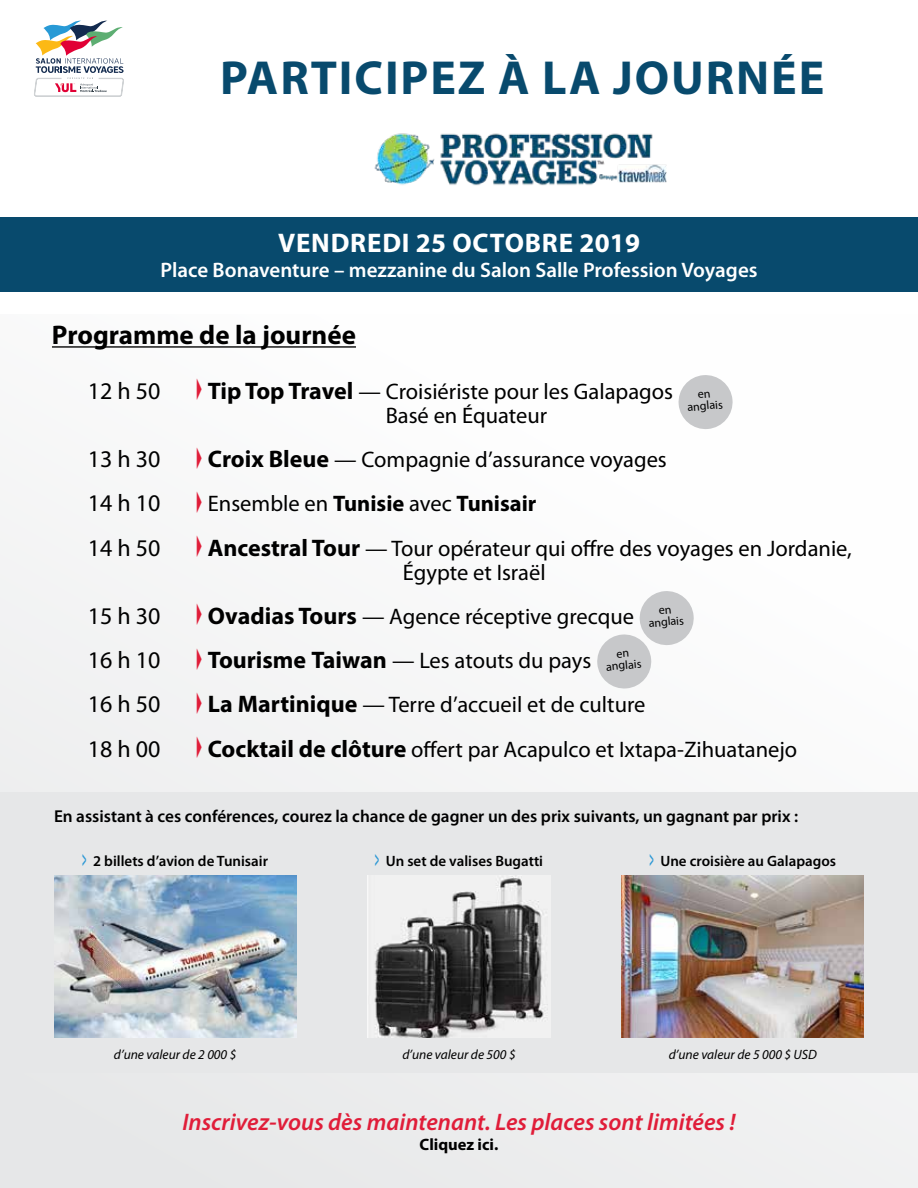
<style>
.page{position:relative;width:918px;height:1188px;background:#fff}
.page>*{position:absolute;margin:0;border:0;box-sizing:border-box;transform-origin:0 0}
.t1{font:700 48px "Myriad Pro";letter-spacing:.04em;color:#084a6d}
.t2{font:700 27px "Myriad Pro";letter-spacing:.03em;color:#fff}
.t3{font:700 27px "Myriad Pro";color:#000}
.t4{font:italic 600 24px "Myriad Pro";color:#e01d39}
.t5{font:24px "Myriad Pro";color:#000}
.t6{font:22.5px/24px "Myriad Pro";color:#000}
.t7{font:700 22.5px "Myriad Pro";color:#000}
.t8{font:600 21px "Myriad Pro";color:#fff}
.t9{font:600 17.25px "Myriad Pro";color:#000}
.t10{font:700 16.5px "Myriad Pro";color:#000}
.t11{font:600 15px "Myriad Pro";color:#000}
.t12{font:italic 13.5px "Myriad Pro";color:#000}
.t13{font:12px/12px "Myriad Pro";color:#000;text-align:center}
.s1{font-weight:700;font-size:24px}
.s2{font-weight:400}
.s3{font-weight:700;font-size:22.5px;color:#2c98d5}
</style>
<div class="page">
<div style="left:0;top:314px;width:918px;height:874px;background:linear-gradient(to right,#f1f1f2,#fcfcfc)"></div>
<svg style="left:34px;top:21px;width:90px;height:76px"></svg>
<hr style="left:52px;top:346px;width:304px;height:2px;background:#000">
<div style="left:0;top:217px;width:918px;height:74px;background:#084a6d"></div>
<div style="left:0;top:792px;width:918px;height:280px;background:#e6e7e8"></div>
<img style="left:368px;top:876px;width:182px;height:161px">
<img style="left:622px;top:876px;width:242px;height:161px">
<img style="left:54px;top:876px;width:242px;height:161px">
<img style="left:374px;top:133px;width:293px;height:53px">
<svg style="left:677px;top:374px;width:57px;height:56px"></svg>
<svg style="left:596px;top:590px;width:99px;height:100px"></svg>
<svg style="left:197px;top:378px;width:5px;height:22px"></svg>
<svg style="left:197px;top:447px;width:5px;height:22px"></svg>
<svg style="left:197px;top:491px;width:5px;height:22px"></svg>
<svg style="left:197px;top:535px;width:5px;height:22px"></svg>
<svg style="left:197px;top:603px;width:5px;height:22px"></svg>
<svg style="left:197px;top:648px;width:5px;height:22px"></svg>
<svg style="left:197px;top:692px;width:5px;height:22px"></svg>
<svg style="left:197px;top:736px;width:5px;height:22px"></svg>
<h1 class="t1" style="left:220px;top:47px;width:606px">PARTICIPEZ À LA JOURNÉE</h1>
<p class="t2" style="left:278px;top:225px;width:364px">VENDREDI 25 OCTOBRE 2019</p>
<p class="t8" style="left:160px;top:258px;width:599px">Place Bonaventure – mezzanine du Salon Salle Profession Voyages</p>
<p class="t3" style="left:52px;top:318px;width:306px">Programme de la journée</p>
<p class="t5" style="left:88px;top:378px;width:74px">12 h 50</p>
<p class="t6" style="left:386px;top:380px;width:289px;text-indent:-178px"><span class="s1">Tip Top Travel</span> — Croisiériste pour les Galapagos<br>Basé en Équateur</p>
<p class="t5" style="left:88px;top:446px;width:74px">13 h 30</p>
<p class="t6" style="left:208px;top:448px;width:461px"><span class="s1">Croix Bleue</span> — Compagnie d’assurance voyages</p>
<p class="t5" style="left:88px;top:490px;width:74px">14 h 10</p>
<p class="t7" style="left:208px;top:489px;width:330px"><span class="s2">Ensemble en</span> Tunisie <span class="s2">avec</span> Tunisair</p>
<p class="t5" style="left:88px;top:535px;width:74px">14 h 50</p>
<p class="t6" style="left:403px;top:537px;width:451px;text-indent:-195px"><span class="s1">Ancestral Tour</span> — Tour opérateur qui offre des voyages en Jordanie,<br>Égypte et Israël</p>
<p class="t5" style="left:88px;top:603px;width:74px">15 h 30</p>
<p class="t6" style="left:208px;top:605px;width:428px"><span class="s1">Ovadias Tours</span> — Agence réceptive grecque</p>
<p class="t5" style="left:88px;top:647px;width:74px">16 h 10</p>
<p class="t6" style="left:208px;top:649px;width:385px"><span class="s1">Tourisme Taiwan</span> — Les atouts du pays</p>
<p class="t5" style="left:88px;top:691px;width:74px">16 h 50</p>
<p class="t6" style="left:208px;top:693px;width:439px"><span class="s1">La Martinique</span> — Terre d’accueil et de culture</p>
<p class="t5" style="left:88px;top:736px;width:74px">18 h 00</p>
<p class="t6" style="left:208px;top:738px;width:591px"><span class="s1">Cocktail de clôture</span> offert par Acapulco et Ixtapa-Zihuatanejo</p>
<p class="t13" style="left:686px;top:389px;width:37px;rotate:-5deg">en anglais</p>
<p class="t13" style="left:647px;top:605px;width:37px;rotate:-5deg">en anglais</p>
<p class="t13" style="left:605px;top:649px;width:37px;rotate:-5deg">en anglais</p>
<p class="t9" style="left:54px;top:807px;width:746px">En assistant à ces conférences, courez la chance de gagner un des prix suivants, un gagnant par prix :</p>
<p class="t11" style="left:82px;top:853px;width:187px"><span class="s3">&gt;</span> 2 billets d’avion de Tunisair</p>
<p class="t11" style="left:375px;top:852px;width:170px"><span class="s3">&gt;</span> Un set de valises Bugatti</p>
<p class="t11" style="left:650px;top:853px;width:188px"><span class="s3">&gt;</span> Une croisière au Galapagos</p>
<p class="t12" style="left:114px;top:1047px;width:124px">d’une valeur de 2 000 $</p>
<p class="t12" style="left:402px;top:1047px;width:115px">d’une valeur de 500 $</p>
<p class="t12" style="left:669px;top:1047px;width:150px">d’une valeur de 5 000 $ USD</p>
<p class="t4" style="left:182px;top:1109px;width:555px">Inscrivez-vous dès maintenant. Les places sont limitées !</p>
<p class="t10" style="left:420px;top:1133px;width:80px">Cliquez ici.</p>
</div>
